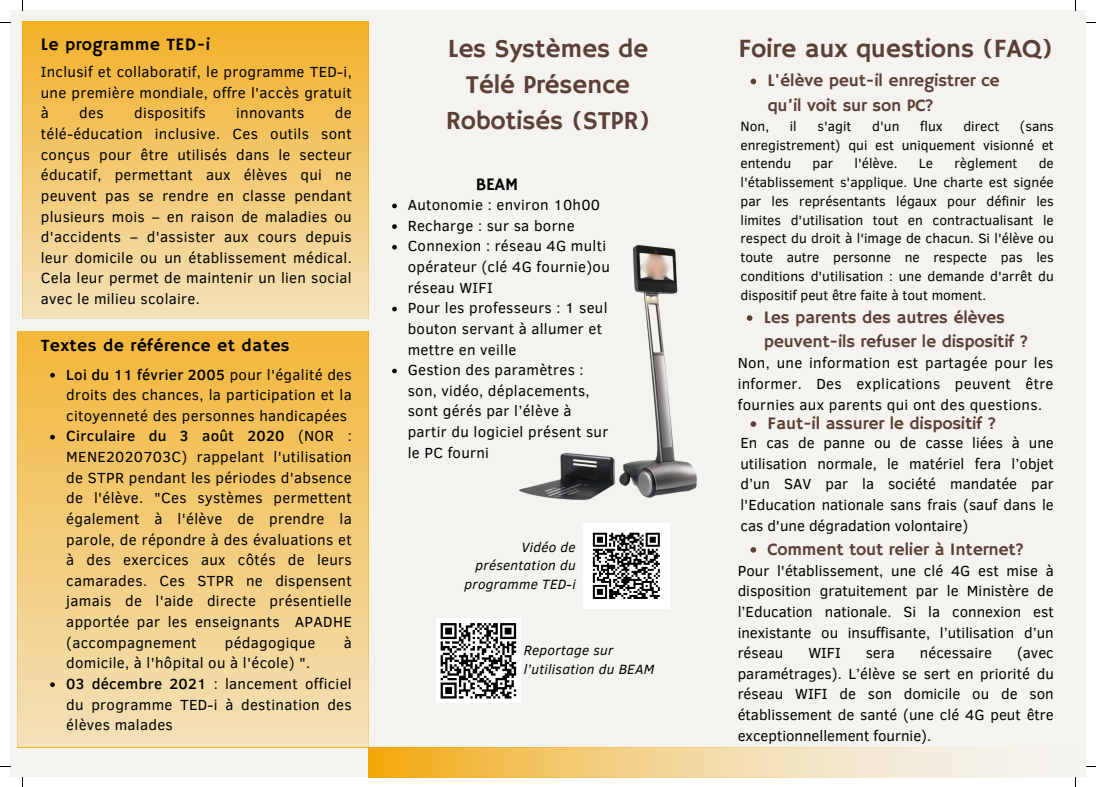
<style>
.page{position:relative;width:1096px;height:787px;background:#fff}
.page>*{position:absolute;margin:0;border:0;box-sizing:border-box;transform-origin:0 0}
.t1{font:26.25px "Hammersmith One";letter-spacing:-.01em;color:#5c3f37}
.t2{font:26.12px/35.9px "Hammersmith One";letter-spacing:-.01em;color:#5c3f37;text-align:center}
.t3{font:17.5px/24.4px "Hammersmith One";letter-spacing:-.01em;color:#5c3f37}
.t4{font:17.5px "Hammersmith One";letter-spacing:.02em;color:#000}
.t5{font:15px/20.6px "Clear Sans";letter-spacing:.02em;color:#000;text-align:justify}
.t6{font:15px "Clear Sans";color:#000}
.t7{font:13.75px/18.8px "Clear Sans";color:#000;text-align:justify}
.t8{font:italic 13.75px/18.8px "Clear Sans";letter-spacing:.02em;color:#000;text-align:right}
.s1{font-weight:500}
</style>
<div class="page">
<div style="left:10px;top:10px;width:1076px;height:767px;background:#f4f3ef"></div>
<svg style="left:369px;top:748px;width:601px;height:29px;background:#f3d28d"></svg>
<div style="left:23px;top:22px;width:346px;height:297px;background:linear-gradient(to bottom,#f3b027,#f3e1ba)"></div>
<div style="left:18px;top:331px;width:350px;height:416px;background:linear-gradient(to bottom,#f3b639,#f3e1b9)"></div>
<img style="left:584px;top:524px;width:85px;height:85px">
<img style="left:519px;top:244px;width:178px;height:280px">
<svg style="left:50px;top:373px;width:5px;height:5px"></svg>
<svg style="left:50px;top:435px;width:5px;height:4px"></svg>
<svg style="left:50px;top:682px;width:5px;height:5px"></svg>
<svg style="left:750px;top:79px;width:6px;height:5px"></svg>
<svg style="left:746px;top:315px;width:6px;height:6px"></svg>
<svg style="left:750px;top:421px;width:6px;height:6px"></svg>
<svg style="left:750px;top:547px;width:6px;height:6px"></svg>
<svg style="left:392px;top:204px;width:5px;height:4px"></svg>
<svg style="left:392px;top:224px;width:5px;height:5px"></svg>
<svg style="left:392px;top:245px;width:5px;height:5px"></svg>
<svg style="left:392px;top:307px;width:5px;height:4px"></svg>
<svg style="left:392px;top:369px;width:5px;height:4px"></svg>
<div style="left:436px;top:618px;width:84px;height:85px;background:#fff"></div>
<svg style="left:440px;top:623px;width:77px;height:76px"></svg>
<p class="t4" style="left:41px;top:34px;width:171px">Le programme TED-i</p>
<h1 class="t2" style="left:446px;top:32px;width:206px">Les Systèmes de<br>Télé Présence<br>Robotisés (STPR)</h1>
<p class="t1" style="left:738px;top:34px;width:316px">Foire aux questions (FAQ)</p>
<p class="t3" style="left:767px;top:69px;width:234px">L'élève peut-il enregistrer ce qu’il voit sur son PC?</p>
<p class="t5" style="left:41px;top:61px;width:312px">Inclusif et collaboratif, le programme TED-i, une première mondiale, offre l'accès gratuit à</p>
<p class="t5" style="left:79px;top:102px;width:26px">des</p>
<p class="t5" style="left:134px;top:102px;width:73px">dispositifs</p>
<p class="t5" style="left:236px;top:102px;width:70px">innovants</p>
<p class="t5" style="left:41px;top:102px;width:312px;text-indent:294px">de télé-éducation inclusive. Ces outils sont conçus pour être utilisés dans le secteur éducatif, permettant aux élèves qui ne peuvent pas se rendre en classe pendant plusieurs mois – en raison de maladies ou d'accidents – d'assister aux cours depuis leur domicile ou un établissement médical.<br>Cela leur permet de maintenir un lien social avec le milieu scolaire.</p>
<h2 class="t7" style="left:740px;top:116px;width:315px;text-indent:279px">(sans enregistrement) qui est uniquement visionné et entendu</h2>
<h2 class="t7" style="left:740px;top:116px;width:30px">Non,</h2>
<h2 class="t7" style="left:789px;top:116px;width:8px">il</h2>
<h2 class="t7" style="left:817px;top:116px;width:35px">s'agit</h2>
<h2 class="t7" style="left:872px;top:116px;width:29px">d'un</h2>
<h2 class="t7" style="left:920px;top:116px;width:24px">flux</h2>
<h2 class="t7" style="left:963px;top:116px;width:37px">direct</h2>
<h2 class="t7" style="left:812px;top:153px;width:22px">par</h2>
<h2 class="t7" style="left:854px;top:153px;width:45px">l'élève.</h2>
<h2 class="t7" style="left:918px;top:153px;width:16px">Le</h2>
<h2 class="t7" style="left:954px;top:153px;width:64px">règlement</h2>
<h2 class="t7" style="left:740px;top:153px;width:315px;text-indent:298px">de l'établissement s'applique. Une charte est signée par les représentants légaux pour définir les limites d'utilisation tout en contractualisant le respect du droit à l'image de chacun. Si l'élève ou toute autre personne ne respecte pas les conditions d'utilisation : une demande d'arrêt du dispositif peut être faite à tout moment.</h2>
<p class="t4" style="left:476px;top:175px;width:44px">BEAM</p>
<h1 class="t5" style="left:407px;top:194px;width:194px">Autonomie : environ 10h00</h1>
<p class="t5" style="left:407px;top:214px;width:168px">Recharge : sur sa borne</p>
<p class="t5" style="left:407px;top:235px;width:204px;text-align:left">Connexion : réseau 4G multi opérateur (clé 4G fournie)ou réseau WIFI</p>
<p class="t5" style="left:407px;top:297px;width:201px;text-align:left">Pour les professeurs : 1 seul bouton servant à allumer et mettre en veille</p>
<p class="t5" style="left:407px;top:359px;width:202px;text-align:left">Gestion des paramètres : son, vidéo, déplacements, sont gérés par l’élève à partir du logiciel présent sur le PC fourni</p>
<p class="t3" style="left:763px;top:306px;width:266px">Les parents des autres élèves peuvent-ils refuser le dispositif ?</p>
<p class="t4" style="left:41px;top:336px;width:250px">Textes de référence et dates</p>
<p class="t5" style="left:66px;top:363px;width:287px"><span class="s1">Loi du 11 février 2005</span> pour l'égalité des droits des chances, la participation et la citoyenneté des personnes handicapées</p>
<h3 class="t5" style="left:66px;top:425px;width:287px"><span class="s1">Circulaire du 3 août 2020</span> (NOR :<br>MENE2020703C) rappelant l'utilisation de STPR pendant les périodes d'absence de l'élève. "Ces systèmes permettent également à l'élève de prendre la parole, de répondre à des évaluations et à des exercices aux côtés de leurs camarades. Ces STPR ne dispensent jamais de l'aide directe présentielle apportée par les enseignants APADHE (accompagnement</h3>
<p class="t5" style="left:737px;top:352px;width:317px">Non, une information est partagée pour les informer. Des explications peuvent être fournies aux parents qui ont des questions.</p>
<p class="t5" style="left:740px;top:432px;width:315px">En cas de panne ou de casse liées à une utilisation normale, le matériel fera l’objet d’un SAV par la société mandatée par l'Education nationale sans frais (sauf dans le cas d'une dégradation volontaire)</p>
<p class="t3" style="left:767px;top:412px;width:230px">Faut-il assurer le dispositif ?</p>
<p class="t8" style="left:521px;top:537px;width:56px">Vidéo de</p>
<p class="t3" style="left:767px;top:538px;width:258px">Comment tout relier à Internet?</p>
<p class="t8" style="left:464px;top:555px;width:113px">présentation du programme TED-i</p>
<p class="t5" style="left:737px;top:559px;width:317px">Pour l'établissement, une clé 4G est mise à disposition gratuitement par le Ministère de l’Education nationale. Si la connexion est inexistante ou insuffisante, l’utilisation d’un réseau</p>
<h3 class="t5" style="left:225px;top:631px;width:92px">pédagogique</h3>
<h3 class="t5" style="left:344px;top:631px;width:10px">à</h3>
<h3 class="t5" style="left:66px;top:652px;width:245px">domicile, à l'hôpital ou à l'école) ".</h3>
<p class="t5" style="left:66px;top:673px;width:287px"><span class="s1">03 décembre 2021</span> : lancement officiel du programme TED-i à destination des élèves malades</p>
<p class="t8" style="left:524px;top:640px;width:132px;text-align:left">Reportage sur l’utilisation du BEAM</p>
<p class="t5" style="left:808px;top:642px;width:34px">WIFI</p>
<p class="t5" style="left:865px;top:642px;width:31px">sera</p>
<p class="t6" style="left:919px;top:642px;width:73px">nécessaire</p>
<p class="t5" style="left:737px;top:642px;width:317px;text-indent:279px">(avec paramétrages). L’élève se sert en priorité du réseau WIFI de son domicile ou de son établissement de santé (une clé 4G peut être exceptionnellement fournie).</p>
</div>
